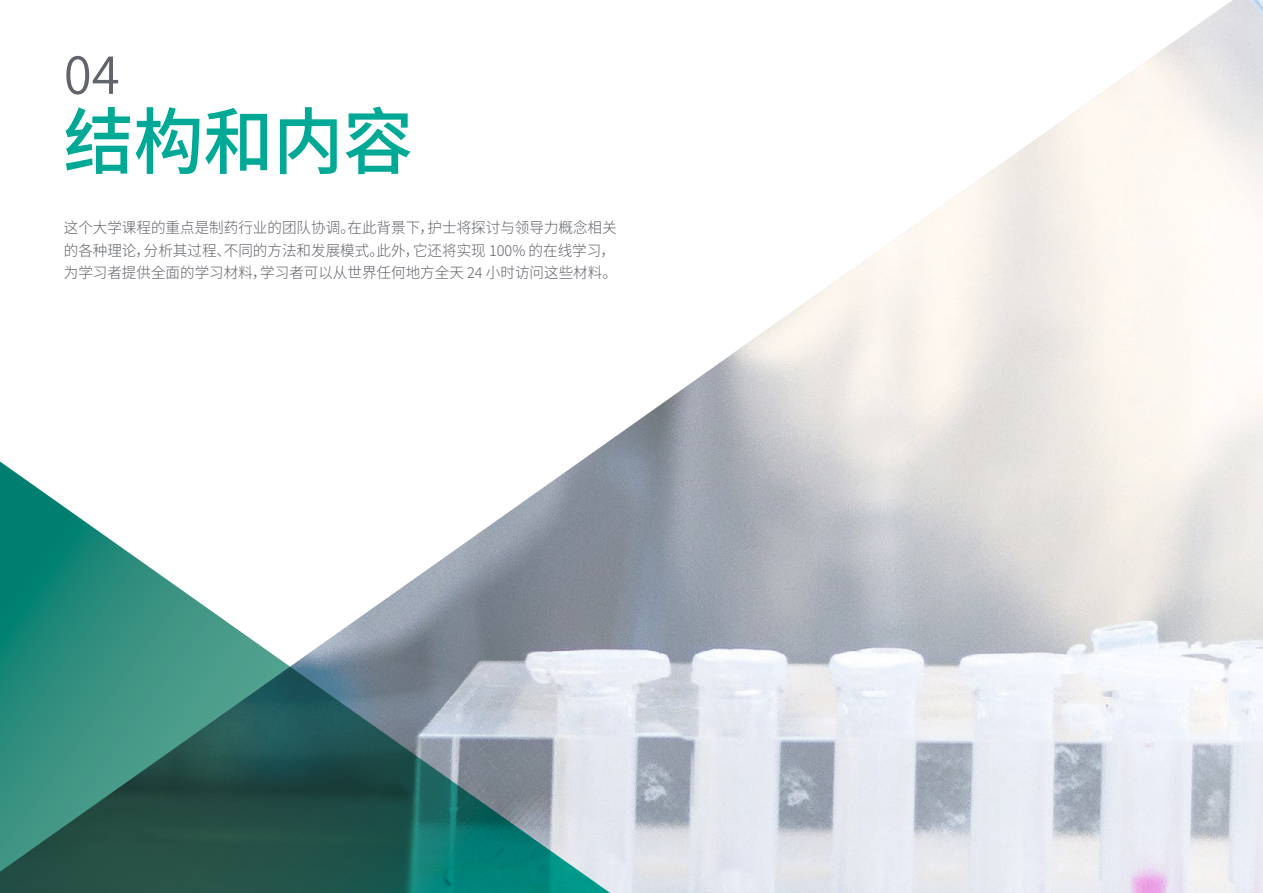
<style>
.page{position:relative;width:1263px;height:893px;background:#fff}
.page>*{position:absolute;margin:0;border:0;box-sizing:border-box;transform-origin:0 0}
.t1{font:500 72px "Source Han Sans CN";color:#00a996}
.t2{font:52.5px "Source Han Sans CN";color:#61646a}
.t3{font:300 15px/22.5px "Source Han Sans CN";color:#61646a}
</style>
<div class="page">
<img style="left:602px;top:0;width:661px;height:893px">
<svg style="left:0;top:446px;width:640px;height:447px"></svg>
<h2 class="t2" style="left:64px;top:45px;width:57px">04</h2>
<h1 class="t1" style="left:64px;top:101px;width:351px">结构和内容</h1>
<p class="t3" style="left:64px;top:217px;width:555px">这个大学课程的重点是制药行业的团队协调。在此背景下，护士将探讨与领导力概念相关的各种理论，分析其过程、不同的方法和发展模式。此外，它还将实现 100% 的在线学习，为学习者提供全面的学习材料，学习者可以从世界任何地方全天 24 小时访问这些材料。</p>
</div>
